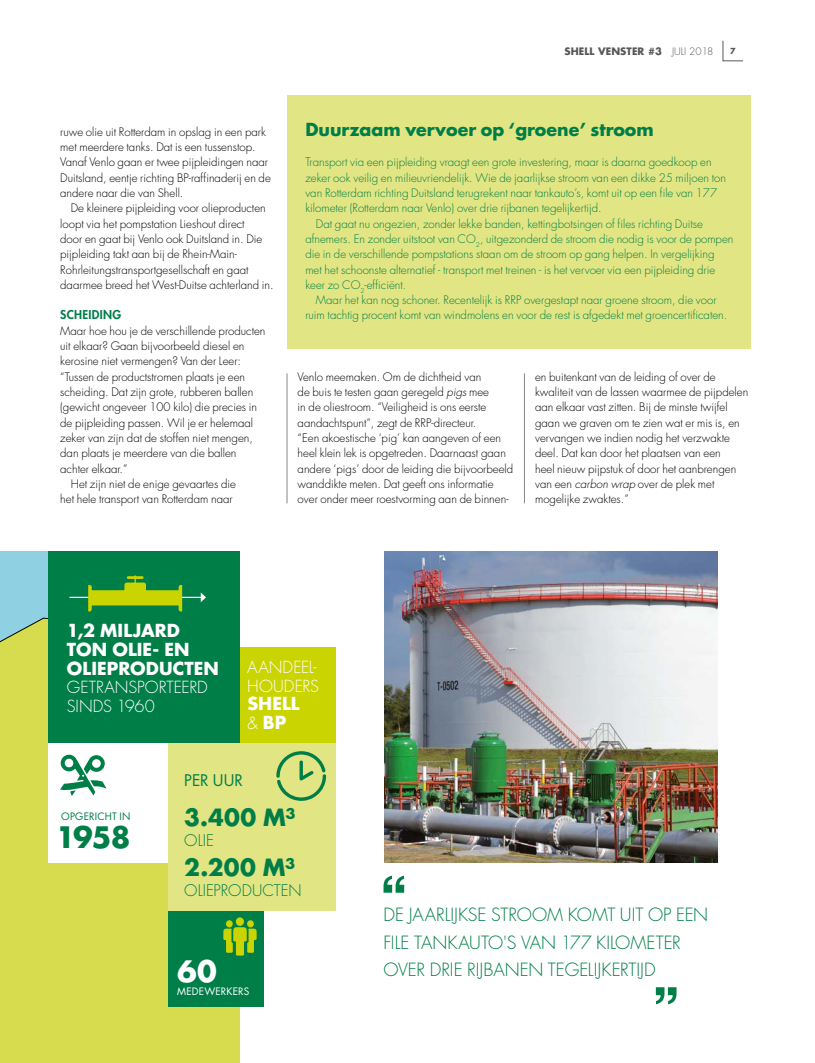
<style>
.page{position:relative;width:815px;height:1063px;background:#fff}
.page>*{position:absolute;margin:0;border:0;box-sizing:border-box;transform-origin:0 0}
.t1{font:700 28.75px "Futura Std";color:#007e48}
.t2{font:700 28.75px "Futura Std";color:#fff}
.t3{font:700 23.12px "Futura Std";letter-spacing:.005em;color:#007e48}
.t4{font:300 17.75px/27.4px "Futura Std";color:#007e48}
.t5{font:700 17.5px/18.8px "Futura Std";letter-spacing:.01em;color:#fff}
.t6{font:700 17.5px "Futura Std";color:#007e48}
.t7{font:300 16.25px/18.8px "Futura Std";color:#fff}
.t8{font:300 15.62px "Futura Std";color:#007e48}
.t9{font:15.62px "Futura Std";color:#007e48}
.t10{font:800 11.88px "Futura Std";letter-spacing:.025em;color:#007e48}
.t11{font:300 11.38px/15.2px "Futura Std";color:#000}
.t12{font:300 11.38px "Futura Std";color:#007e48}
.t13{font:700 10px "Futura Std";letter-spacing:.01em;color:#575756}
.t14{font:10px "Futura Std";letter-spacing:.015em;color:#fff}
.t15{font:10px "Futura Std";letter-spacing:.025em;color:#007e48}
.t16{font:700 8.12px "Futura Std";color:#575756}
.s1{font-weight:300}
.s2{font-style:italic}
.s3{font-weight:300;font-size:16.25px}
</style>
<div class="page">
<img style="left:385px;top:551px;width:333px;height:312px">
<div style="left:0;top:551px;width:240px;height:512px;background:#8fd1e3"></div>
<div style="left:0;top:618px;width:240px;height:445px;background:#d6dc4d"></div>
<div style="left:288px;top:96px;width:463px;height:253px;background:#e2e583"></div>
<div style="left:48px;top:551px;width:192px;height:192px;background:#007e48"></div>
<div style="left:168px;top:904px;width:96px;height:103px;background:#007e48"></div>
<div style="left:168px;top:743px;width:168px;height:168px;background:#e2e583"></div>
<div style="left:240px;top:647px;width:96px;height:96px;background:#cad400"></div>
<div style="left:48px;top:743px;width:120px;height:120px;background:#fff"></div>
<svg style="left:276px;top:751px;width:50px;height:50px"></svg>
<svg style="left:223px;top:927px;width:34px;height:29px"></svg>
<div style="left:236px;top:917px;width:8px;height:9px;background:#cad400;border-radius:50%"></div>
<div style="left:247px;top:920px;width:7px;height:7px;background:#cad400;border-radius:50%"></div>
<div style="left:226px;top:920px;width:7px;height:7px;background:#cad400;border-radius:50%"></div>
<hr style="left:70px;top:597px;width:131px;height:1px;background:#fff">
<svg style="left:201px;top:593px;width:5px;height:9px"></svg>
<svg style="left:88px;top:575px;width:94px;height:37px"></svg>
<svg style="left:60px;top:754px;width:47px;height:42px"></svg>
<svg style="left:384px;top:876px;width:20px;height:17px"></svg>
<svg style="left:656px;top:987px;width:21px;height:17px"></svg>
<hr style="left:524px;top:373px;width:1px;height:130px;background:#878787">
<hr style="left:287px;top:373px;width:1px;height:130px;background:#878787">
<svg style="left:722px;top:40px;width:21px;height:21px"></svg>
<p class="t13" style="left:564px;top:44px;width:150px">SHELL VENSTER #3 <span class="s1">JULI 2018</span></p>
<p class="t16" style="left:730px;top:46px;width:7px">7</p>
<p class="t11" style="left:60px;top:124px;width:212px">ruwe olie uit Rotterdam in opslag in een park met meerdere tanks. Dat is een tussenstop.<br>Vanaf Venlo gaan er twee pijpleidingen naar Duitsland, eentje richting BP-raffinaderij en de andere naar die van Shell.</p>
<p class="t11" style="left:60px;top:201px;width:215px;text-indent:11px">De kleinere pijpleiding voor olieproducten loopt via het pompstation Lieshout direct<br>door en gaat bij Venlo ook Duitsland in. Die pijpleiding takt aan bij de Rhein-Main-Rohrleitungstransportgesellschaft en gaat daarmee breed het West-Duitse achterland in.</p>
<p class="t10" style="left:60px;top:308px;width:62px">SCHEIDING</p>
<p class="t11" style="left:60px;top:323px;width:207px">Maar hoe hou je de verschillende producten</p>
<p class="t11" style="left:60px;top:339px;width:186px">uit elkaar? Gaan bijvoorbeeld diesel en</p>
<p class="t11" style="left:60px;top:354px;width:182px">kerosine niet vermengen? Van der Leer:</p>
<p class="t11" style="left:60px;top:369px;width:186px">“Tussen de productstromen plaats je een</p>
<p class="t11" style="left:60px;top:385px;width:195px">scheiding. Dat zijn grote, rubberen ballen</p>
<p class="t11" style="left:60px;top:400px;width:198px">(gewicht ongeveer 100 kilo) die precies in</p>
<p class="t11" style="left:60px;top:415px;width:194px">de pijpleiding passen. Wil je er helemaal</p>
<p class="t11" style="left:60px;top:431px;width:194px">zeker van zijn dat de stoffen niet mengen,</p>
<p class="t11" style="left:60px;top:446px;width:178px">dan plaats je meerdere van die ballen</p>
<p class="t11" style="left:60px;top:461px;width:69px">achter elkaar.”</p>
<p class="t11" style="left:71px;top:476px;width:167px">Het zijn niet de enige gevaartes die</p>
<p class="t11" style="left:60px;top:492px;width:174px">het hele transport van Rotterdam naar</p>
<h3 class="t6" style="left:305px;top:118px;width:350px">Duurzaam vervoer op ‘groene’ stroom</h3>
<p class="t12" style="left:305px;top:155px;width:408px">Transport via een pijpleiding vraagt een grote investering, maar is daarna goedkoop en</p>
<p class="t12" style="left:305px;top:171px;width:422px">zeker ook veilig en milieuvriendelijk. Wie de jaarlijkse stroom van een dikke 25 miljoen ton</p>
<p class="t12" style="left:305px;top:186px;width:413px">van Rotterdam richting Duitsland terugrekent naar tankauto’s, komt uit op een file van 177</p>
<p class="t12" style="left:305px;top:201px;width:298px">kilometer (Rotterdam naar Venlo) over drie rijbanen tegelijkertijd.</p>
<p class="t12" style="left:316px;top:217px;width:388px">Dat gaat nu ongezien, zonder lekke banden, kettingbotsingen of files richting Duitse</p>
<p class="t12" style="left:305px;top:232px;width:430px">afnemers. En zonder uitstoot van CO<sub>2</sub>, uitgezonderd de stroom die nodig is voor de pompen</p>
<p class="t12" style="left:305px;top:247px;width:411px">die in de verschillende pompstations staan om de stroom op gang helpen. In vergelijking</p>
<p class="t12" style="left:305px;top:262px;width:411px">met het schoonste alternatief - transport met treinen - is het vervoer via een pijpleiding drie</p>
<p class="t12" style="left:305px;top:278px;width:103px">keer zo CO<sub>2</sub>-efficiënt.</p>
<p class="t12" style="left:316px;top:293px;width:402px">Maar het kan nog schoner. Recentelijk is RRP overgestapt naar groene stroom, die voor</p>
<p class="t12" style="left:305px;top:308px;width:424px">ruim tachtig procent komt van windmolens en voor de rest is afgedekt met groencertificaten.</p>
<p class="t11" style="left:298px;top:369px;width:217px">Venlo meemaken. Om de dichtheid van<br>de buis te testen gaan geregeld <span class="s2">pigs</span> mee<br>in de oliestroom. “Veiligheid is ons eerste aandachtspunt”, zegt de RRP-directeur.<br>“Een akoestische ‘pig’ kan aangeven of een heel klein lek is opgetreden. Daarnaast gaan andere ‘pigs’ door de leiding die bijvoorbeeld wanddikte meten. Dat geeft ons informatie over onder meer roestvorming aan de binnen-</p>
<p class="t11" style="left:535px;top:369px;width:215px">en buitenkant van de leiding of over de kwaliteit van de lassen waarmee de pijpdelen aan elkaar vast zitten. Bij de minste twijfel gaan we graven om te zien wat er mis is, en vervangen we indien nodig het verzwakte deel. Dat kan door het plaatsen van een<br>heel nieuw pijpstuk of door het aanbrengen van een <span class="s2">carbon wrap</span> over de plek met mogelijke zwaktes.”</p>
<h3 class="t5" style="left:67px;top:621px;width:154px">1,2 MILJARD<br>TON OLIE- EN<br>OLIEPRODUCTEN</h3>
<h3 class="t7" style="left:67px;top:679px;width:142px">GETRANSPORTEERD<br>SINDS 1960</h3>
<h3 class="t7" style="left:247px;top:658px;width:73px">AANDEEL-<br>HOUDERS</h3>
<h3 class="t5" style="left:247px;top:694px;width:54px">SHELL <span class="s3">&amp;</span> BP</h3>
<p class="t15" style="left:61px;top:810px;width:71px">OPGERICHT IN</p>
<h1 class="t1" style="left:56px;top:818px;width:76px">1958</h1>
<h3 class="t9" style="left:184px;top:770px;width:60px">PER UUR</h3>
<h2 class="t3" style="left:184px;top:802px;width:113px">3.400 M³</h2>
<h3 class="t8" style="left:184px;top:831px;width:31px">OLIE</h3>
<h2 class="t3" style="left:184px;top:852px;width:112px">2.200 M³</h2>
<h3 class="t8" style="left:184px;top:881px;width:119px">OLIEPRODUCTEN</h3>
<h1 class="t2" style="left:177px;top:953px;width:41px">60</h1>
<p class="t14" style="left:177px;top:985px;width:74px">MEDEWERKERS</p>
<h3 class="t4" style="left:384px;top:902px;width:326px">DE JAARLIJKSE STROOM KOMT UIT OP EEN<br>FILE TANKAUTO'S VAN 177 KILOMETER<br>OVER DRIE RIJBANEN TEGELIJKERTIJD</h3>
</div>
